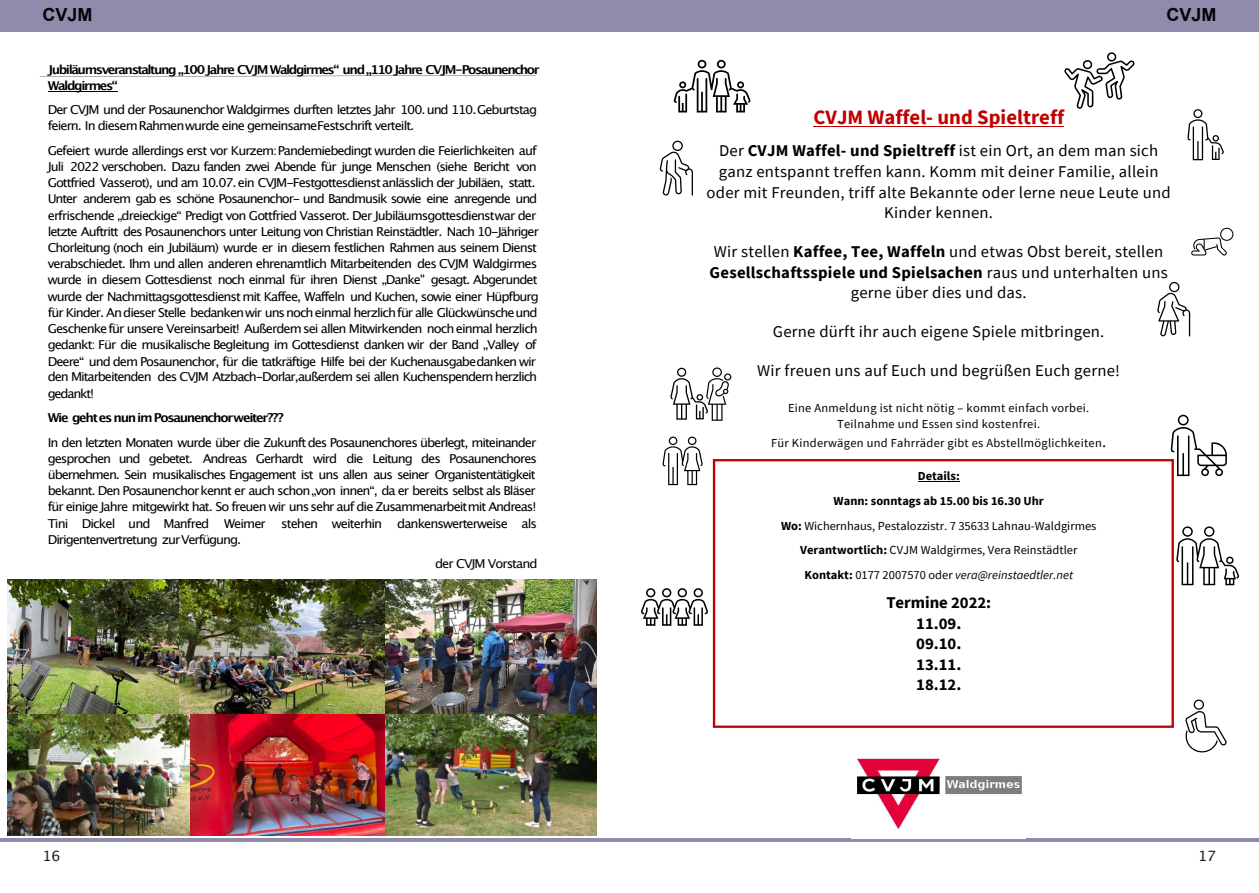
<style>
.page{position:relative;width:1259px;height:893px;background:#fff}
.page>*{position:absolute;margin:0;border:0;box-sizing:border-box;transform-origin:0 0}
.t1{font:700 20.4px "Source Sans Pro";color:#c00000}
.t2{font:700 18px "Arial";color:#030505}
.t3{font:16.5px/20.5px "Source Sans Pro";letter-spacing:.015em;color:#000;text-align:center}
.t4{font:700 16.5px/20.5px "Source Sans Pro";letter-spacing:-.005em;color:#000;text-align:center}
.t5{font:14.25px "Lucida Grande";color:#231f20}
.t6{font:12.3px/16.2px "Lucida Grande";letter-spacing:-.08em;color:#000;scale:1.05 1}
.t7{font:12.3px/24.9px "Source Sans Pro";color:#000;text-align:center}
.t8{font:12.3px/16.2px "Source Sans Pro";letter-spacing:.02em;color:#000;text-align:center}
.t9{font:700 12.3px/16.2px "Lucida Grande";letter-spacing:-.11em;color:#000;scale:1.05 1}
.s1{font-weight:700}
.s2{font-size:16.5px}
.s3{font-style:italic}
</style>
<div class="page">
<div style="left:0;top:0;width:1259px;height:32px;background:#8e8bad"></div>
<hr style="left:0;top:838px;width:1259px;height:3px;background:#8e8bad">
<svg style="left:40px;top:75px;width:496px;height:2px"></svg>
<hr style="left:48px;top:91px;width:69px;height:1px;background:#000">
<img style="left:179px;top:580px;width:418px;height:134px">
<img style="left:8px;top:580px;width:171px;height:134px">
<img style="left:8px;top:714px;width:589px;height:121px">
<img style="left:857px;top:757px;width:165px;height:74px">
<hr style="left:813px;top:126px;width:251px;height:1px;background:#c00000">
<hr style="left:918px;top:481px;width:41px;height:1px;background:#000">
<svg style="left:673px;top:60px;width:77px;height:52px"></svg>
<svg style="left:1176px;top:526px;width:63px;height:59px"></svg>
<svg style="left:670px;top:367px;width:61px;height:54px"></svg>
<svg style="left:1157px;top:282px;width:33px;height:54px"></svg>
<svg style="left:662px;top:437px;width:41px;height:48px"></svg>
<svg style="left:1187px;top:109px;width:37px;height:51px"></svg>
<svg style="left:1064px;top:52px;width:70px;height:57px"></svg>
<svg style="left:1191px;top:228px;width:42px;height:28px"></svg>
<svg style="left:659px;top:141px;width:34px;height:55px"></svg>
<svg style="left:641px;top:588px;width:67px;height:38px"></svg>
<svg style="left:1185px;top:699px;width:42px;height:54px"></svg>
<svg style="left:1170px;top:415px;width:57px;height:62px"></svg>
<div style="left:713px;top:459px;width:461px;height:269px;border:2px solid #c00000"></div>
<h2 class="t2" style="left:43px;top:8px;width:52px">CVJM</h2>
<h2 class="t2" style="left:1166px;top:8px;width:52px">CVJM</h2>
<p class="t9" style="left:48px;top:62px;width:470px">Jubiläumsveranstaltung „100 Jahre CVJM Waldgirmes“ und „110 Jahre CVJM-Posaunenchor<br>Waldgirmes“</p>
<p class="t6" style="left:48px;top:103px;width:467px">Der CVJM und der Posaunenchor Waldgirmes durften letztes Jahr 100. und 110.Geburtstag feiern. In diesem Rahmenwurde eine gemeinsameFestschrift verteilt.</p>
<p class="t6" style="left:48px;top:143px;width:469px">Gefeiert wurde allerdings erst vor Kurzem:Pandemiebedingt wurden die Feierlichkeiten auf Juli 2022 verschoben. Dazu fanden zwei Abende für junge Menschen (siehe Bericht von Gottfried Vasserot), und am 10.07. ein CVJM-Festgottesdienst anlässlich der Jubiläen, statt.<br>Unter anderem gab es schöne Posaunenchor- und Bandmusik sowie eine anregende und erfrischende „dreieckige“ Predigt von Gottfried Vasserot. Der Jubiläumsgottesdienstwar der letzte Auftritt des Posaunenchors unter Leitung von Christian Reinstädtler. Nach 10-Jähriger Chorleitung (noch ein Jubiläum) wurde er in diesem festlichen Rahmen aus seinem Dienst verabschiedet. Ihm und allen anderen ehrenamtlich Mitarbeitenden des CVJM Waldgirmes wurde in diesem Gottesdienst noch einmal für ihren Dienst „Danke" gesagt. Abgerundet wurde der Nachmittagsgottesdienst mit Kaffee, Waffeln und Kuchen, sowie einer Hüpfburg für Kinder. An dieser Stelle bedanken wir uns noch einmal herzlich für alle Glückwünscheund Geschenke für unsere Vereinsarbeit! Außerdem sei allen Mitwirkenden noch einmal herzlich gedankt: Für die musikalische Begleitung im Gottesdienst danken wir der Band „Valley of Deere“ und dem Posaunenchor, für die tatkräftige Hilfe bei der Kuchenausgabedanken wir den Mitarbeitenden des CVJM Atzbach-Dorlar,außerdem sei allen Kuchenspendern herzlich gedankt!</p>
<p class="t9" style="left:48px;top:411px;width:226px">Wie geht es nun im Posaunenchorweiter???</p>
<p class="t6" style="left:48px;top:435px;width:467px;text-align:justify">In den letzten Monaten wurde über die Zukunft des Posaunenchores überlegt, miteinander gesprochen und gebetet. Andreas Gerhardt wird die Leitung des Posaunenchores übernehmen. Sein musikalisches Engagement ist uns allen aus seiner Organistentätigkeit bekannt. Den Posaunenchor kennt er auch schon „von innen“, da er bereits selbst als Bläser für einige Jahre mitgewirkt hat. So freuen wir uns sehr auf die Zusammenarbeitmit Andreas!<br>Tini Dickel und Manfred Weimer stehen weiterhin dankenswerterweise als Dirigentenvertretung zurVerfügung.</p>
<p class="t6" style="left:435px;top:556px;width:99px">der CVJM Vorstand</p>
<h1 class="t1" style="left:813px;top:104px;width:252px">CVJM Waffel- und Spieltreff</h1>
<h3 class="t3" style="left:706px;top:140px;width:465px">Der <span class="s1">CVJM Waffel- und Spieltreff</span> ist ein Ort, an dem man sich ganz entspannt treffen kann. Komm mit deiner Familie, allein oder mit Freunden, triff alte Bekannte oder lerne neue Leute und Kinder kennen.</h3>
<h3 class="t3" style="left:709px;top:241px;width:459px">Wir stellen <span class="s1">Kaffee, Tee, Waffeln</span> und etwas Obst bereit, stellen<br><span class="s1">Gesellschaftsspiele und Spielsachen</span> raus und unterhalten uns gerne über dies und das.</h3>
<h3 class="t3" style="left:773px;top:321px;width:333px">Gerne dürft ihr auch eigene Spiele mitbringen.</h3>
<h3 class="t3" style="left:757px;top:360px;width:364px">Wir freuen uns auf Euch und begrüßen Euch gerne!</h3>
<p class="t8" style="left:788px;top:399px;width:303px">Eine Anmeldung ist nicht nötig – kommt einfach vorbei.<br>Teilnahme und Essen sind kostenfrei.</p>
<p class="t8" style="left:771px;top:435px;width:336px">Für Kinderwägen und Fahrräder gibt es Abstellmöglichkeiten<span class="s2">.</span></p>
<p class="t7" style="left:781px;top:463px;width:317px"><span class="s1">Details:<br>Wann: sonntags ab 15.00 bis 16.30 Uhr<br>Wo:</span> Wichernhaus, Pestalozzistr. 7 35633 Lahnau-Waldgirmes <span class="s1">Verantwortlich:</span> CVJM Waldgirmes, Vera Reinstädtler <span class="s1">Kontakt:</span> 0177 2007570 oder <span class="s3">vera@reinstaedtler.net</span></p>
<h3 class="t4" style="left:886px;top:592px;width:106px">Termine 2022:<br>11.09.<br>09.10.<br>13.11.<br>18.12.</h3>
<p class="t5" style="left:43px;top:850px;width:20px">16</p>
<p class="t5" style="left:1198px;top:850px;width:20px">17</p>
</div>
